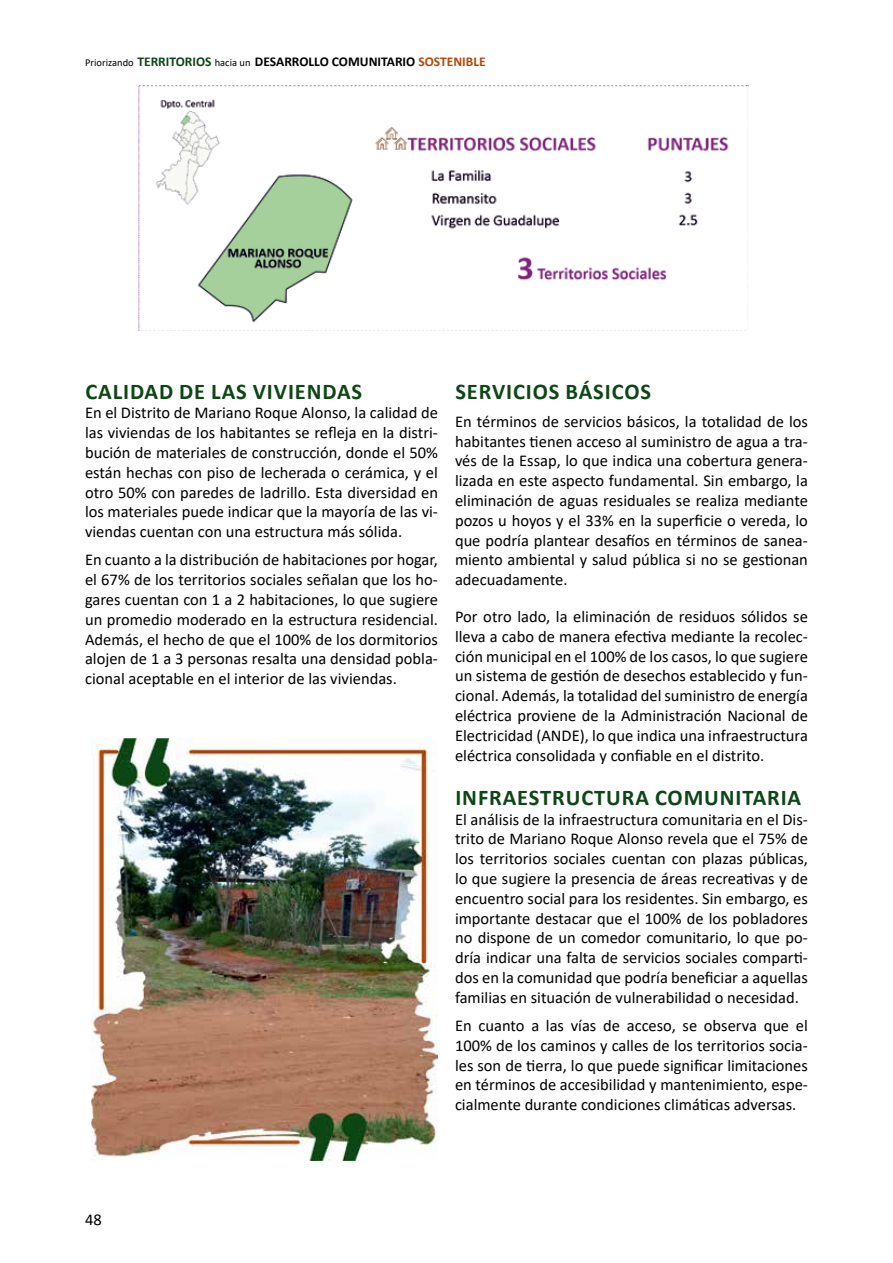
<style>
.page{position:relative;width:893px;height:1263px;background:#fff}
.page>*{position:absolute;margin:0;border:0;box-sizing:border-box;transform-origin:0 0}
.t1{font:700 22.5px "Calibri";letter-spacing:.04em;color:#0e4716}
.t2{font:16.5px/19.8px "Calibri";color:#000;text-align:justify}
.t3{font:700 13.5px "Calibri";color:#000}
.s1{font-weight:400;font-size:10.5px}
.s2{color:#0e4716}
.s3{color:#b24908}
</style>
<div class="page">
<img style="left:138px;top:85px;width:611px;height:246px">
<img style="left:91px;top:739px;width:347px;height:422px">
<p class="t3" style="left:85px;top:52px;width:402px"><span class="s1">Priorizando</span> <span class="s2">TERRITORIOS</span> <span class="s1">hacia un</span> DESARROLLO COMUNITARIO <span class="s3">SOSTENIBLE</span></p>
<h1 class="t1" style="left:85px;top:375px;width:278px">CALIDAD DE LAS VIVIENDAS</h1>
<p class="t2" style="left:85px;top:402px;width:354px">En el Distrito de Mariano Roque Alonso, la calidad de las viviendas de los habitantes se refleja en la distri&shy;bución de materiales de construcción, donde el 50% están hechas con piso de lecherada o cerámica, y el otro 50% con paredes de ladrillo. Esta diversidad en los materiales puede indicar que la mayoría de las vi&shy;viendas cuentan con una estructura más sólida.</p>
<p class="t2" style="left:85px;top:550px;width:354px">En cuanto a la distribución de habitaciones por hogar, el 67% de los territorios sociales señalan que los ho&shy;gares cuentan con 1 a 2 habitaciones, lo que sugiere un promedio moderado en la estructura residencial.<br>Además, el hecho de que el 100% de los dormitorios alojen de 1 a 3 personas resalta una densidad pobla&shy;cional aceptable en el interior de las viviendas.</p>
<h1 class="t1" style="left:455px;top:375px;width:197px">SERVICIOS BÁSICOS</h1>
<p class="t2" style="left:455px;top:411px;width:354px">En términos de servicios básicos, la totalidad de los habitantes tienen acceso al suministro de agua a tra&shy;vés de la Essap, lo que indica una cobertura genera&shy;lizada en este aspecto fundamental. Sin embargo, la eliminación de aguas residuales se realiza mediante pozos u hoyos y el 33% en la superficie o vereda, lo que podría plantear desafíos en términos de sanea&shy;miento ambiental y salud pública si no se gestionan adecuadamente.</p>
<p class="t2" style="left:455px;top:606px;width:354px">Por otro lado, la eliminación de residuos sólidos se lleva a cabo de manera efectiva mediante la recolec&shy;ción municipal en el 100% de los casos, lo que sugiere un sistema de gestión de desechos establecido y fun&shy;cional. Además, la totalidad del suministro de energía eléctrica proviene de la Administración Nacional de Electricidad (ANDE), lo que indica una infraestructura eléctrica consolidada y confiable en el distrito.</p>
<h1 class="t1" style="left:455px;top:781px;width:347px">INFRAESTRUCTURA COMUNITARIA</h1>
<p class="t2" style="left:455px;top:809px;width:354px">El análisis de la infraestructura comunitaria en el Dis&shy;trito de Mariano Roque Alonso revela que el 75% de los territorios sociales cuentan con plazas públicas, lo que sugiere la presencia de áreas recreativas y de encuentro social para los residentes. Sin embargo, es importante destacar que el 100% de los pobladores no dispone de un comedor comunitario, lo que po&shy;dría indicar una falta de servicios sociales comparti&shy;dos en la comunidad que podría beneficiar a aquellas familias en situación de vulnerabilidad o necesidad.</p>
<p class="t2" style="left:455px;top:1015px;width:354px">En cuanto a las vías de acceso, se observa que el 100% de los caminos y calles de los territorios socia&shy;les son de tierra, lo que puede significar limitaciones en términos de accesibilidad y mantenimiento, espe&shy;cialmente durante condiciones climáticas adversas.</p>
<p class="t2" style="left:85px;top:1209px;width:18px">48</p>
</div>
